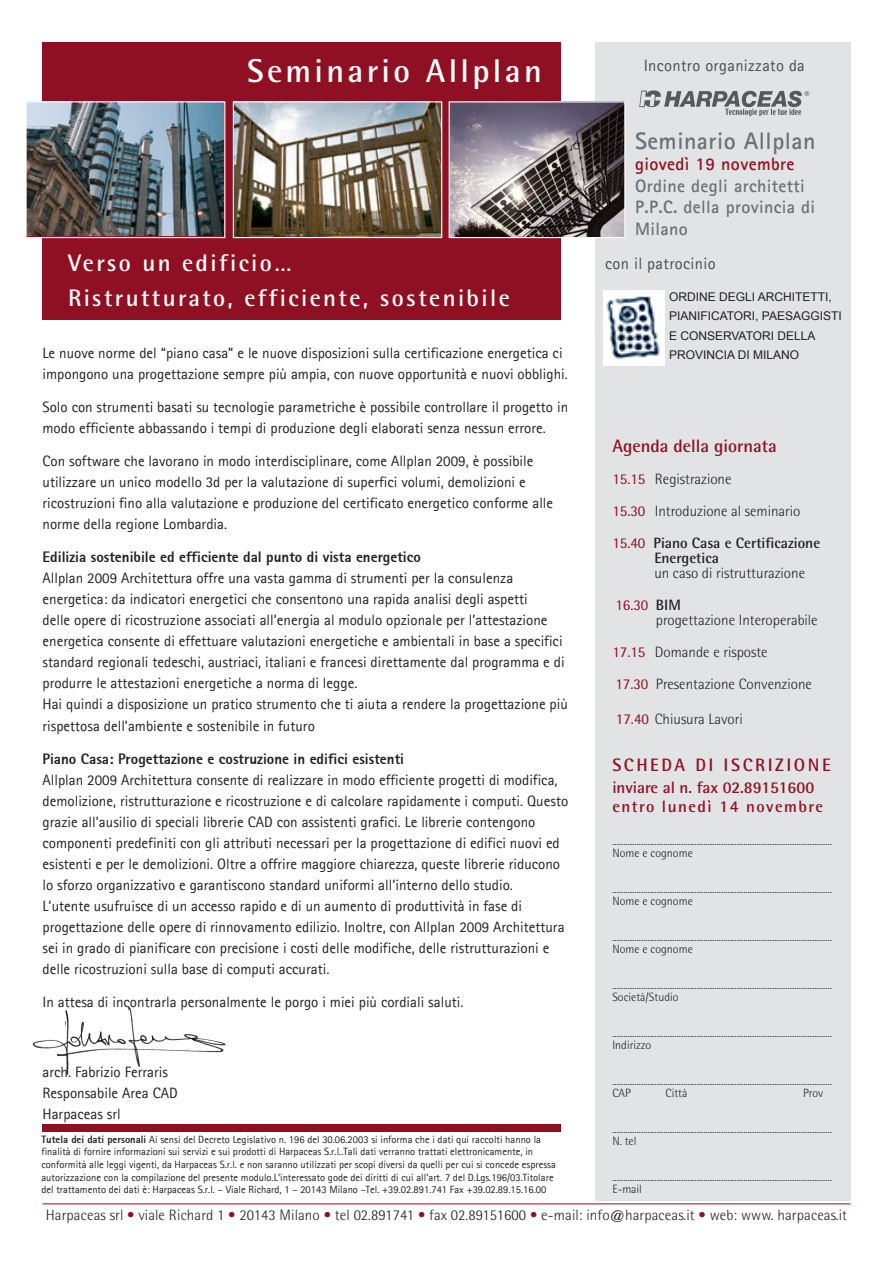
<style>
.page{position:relative;width:893px;height:1263px;background:#fff}
.page>*{position:absolute;margin:0;border:0;box-sizing:border-box;transform-origin:0 0}
.t1{font:700 33px "AT Rotis Semi Sans";letter-spacing:.1em;color:#fcfcfc}
.t2{font:700 24px/34.5px "AT Rotis Semi Sans";letter-spacing:.1em;color:#fcfcfc}
.t3{font:700 24px "Agfa Rotis Sans Serif";letter-spacing:.02em;color:#687379}
.t4{font:700 18px/21.6px "Agfa Rotis Sans Serif";letter-spacing:.02em;color:#687379}
.t5{font:700 18px "AT Rotis Semi Sans";color:#901023}
.t6{font:700 18px "AT Rotis Semi Sans";letter-spacing:.14em;color:#901023}
.t7{font:16.5px "Agfa Rotis Sans Serif";letter-spacing:.02em;color:#4b4c4d}
.t8{font:700 16.5px "AT Rotis Semi Sans";color:#901023}
.t9{font:700 16.5px "AT Rotis Semi Sans";letter-spacing:.09em;color:#901023}
.t10{font:15px/21px "Agfa Rotis Sans Serif";color:#231f20}
.t11{font:300 15px/15px "AT Rotis Semi Sans";color:#231f20}
.t12{font:700 15px/15px "AT Rotis Semi Sans";color:#231f20}
.t13{font:300 12px "AT Rotis Semi Sans";color:#231f20}
.t14{font:12px/19.5px "Arial";color:#231f20}
.t15{font:10.5px/12.6px "Agfa Rotis Sans Serif";color:#231f20}
.s1{font-weight:800}
.s2{color:#901023}
.s3{font-weight:400;color:#901023}
.s4{font-weight:300}
.s5{font-weight:700}
</style>
<div class="page">
<img style="left:33px;top:1007px;width:192px;height:68px">
<div style="left:43px;top:43px;width:518px;height:277px;background:#901023"></div>
<hr style="left:43px;top:1203px;width:807px;height:1px;background:#901023">
<div style="left:43px;top:1124px;width:518px;height:7px;background:#901023"></div>
<img style="left:28px;top:103px;width:195px;height:133px">
<div style="left:26px;top:101px;width:199px;height:137px;border:1px solid #fff"></div>
<img style="left:235px;top:103px;width:205px;height:133px">
<div style="left:233px;top:101px;width:209px;height:137px;border:1px solid #fff"></div>
<div style="left:595px;top:43px;width:256px;height:1158px;background:#e1e3e5"></div>
<svg style="left:639px;top:90px;width:170px;height:26px"></svg>
<img style="left:451px;top:103px;width:172px;height:133px">
<div style="left:449px;top:101px;width:176px;height:137px;border:1px solid #fff"></div>
<img style="left:604px;top:291px;width:61px;height:75px">
<p class="t1" style="left:247px;top:50px;width:296px">Seminario Allplan</p>
<p class="t2" style="left:68px;top:246px;width:443px">Verso un edificio…<br>Ristrutturato, efficiente, sostenibile</p>
<p class="t10" style="left:43px;top:343px;width:527px">Le nuove norme del “piano casa” e le nuove disposizioni sulla certificazione energetica ci impongono una progettazione sempre più ampia, con nuove opportunità e nuovi obblighi.</p>
<p class="t10" style="left:43px;top:397px;width:527px">Solo con strumenti basati su tecnologie parametriche è possibile controllare il progetto in modo efficiente abbassando i tempi di produzione degli elaborati senza nessun errore.</p>
<p class="t10" style="left:43px;top:451px;width:512px">Con software che lavorano in modo interdisciplinare, come Allplan 2009, è possibile utilizzare un unico modello 3d per la valutazione di superfici volumi, demolizioni e ricostruzioni fino alla valutazione e produzione del certificato energetico conforme alle norme della regione Lombardia.</p>
<p class="t10" style="left:43px;top:547px;width:527px"><span class="s1">Edilizia sostenibile ed efficiente dal punto di vista energetico<br></span>Allplan 2009 Architettura offre una vasta gamma di strumenti per la consulenza energetica: da indicatori energetici che consentono una rapida analisi degli aspetti<br>delle opere di ricostruzione associati all’energia al modulo opzionale per l’attestazione energetica consente di effettuare valutazioni energetiche e ambientali in base a specifici standard regionali tedeschi, austriaci, italiani e francesi direttamente dal programma e di produrre le attestazioni energetiche a norma di legge.<br>Hai quindi a disposizione un pratico strumento che ti aiuta a rendere la progettazione più rispettosa dell’ambiente e sostenibile in futuro</p>
<p class="t10" style="left:43px;top:748px;width:527px"><span class="s1">Piano Casa: Progettazione e costruzione in edifici esistenti<br></span>Allplan 2009 Architettura consente di realizzare in modo efficiente progetti di modifica, demolizione, ristrutturazione e ricostruzione e di calcolare rapidamente i computi. Questo grazie all’ausilio di speciali librerie CAD con assistenti grafici. Le librerie contengono componenti predefiniti con gli attributi necessari per la progettazione di edifici nuovi ed esistenti e per le demolizioni. Oltre a offrire maggiore chiarezza, queste librerie riducono lo sforzo organizzativo e garantiscono standard uniformi all’interno dello studio.<br>L’utente usufruisce di un accesso rapido e di un aumento di produttività in fase di progettazione delle opere di rinnovamento edilizio. Inoltre, con Allplan 2009 Architettura sei in grado di pianificare con precisione i costi delle modifiche, delle ristrutturazioni e delle ricostruzioni sulla base di computi accurati.</p>
<p class="t10" style="left:43px;top:991px;width:422px">In attesa di incontrarla personalmente le porgo i miei più cordiali saluti.</p>
<p class="t10" style="left:43px;top:1061px;width:137px">arch. Fabrizio Ferraris<br>Responsabile Area CAD<br>Harpaceas srl</p>
<p class="t15" style="left:41px;top:1133px;width:516px"><span class="s1">Tutela dei dati personali</span> Ai sensi del Decreto Legislativo n. 196 del 30.06.2003 si informa che i dati qui raccolti hanno la finalità di fornire informazioni sui servizi e sui prodotti di Harpaceas S.r.l..Tali dati verranno trattati elettronicamente, in conformità alle leggi vigenti, da Harpaceas S.r.l. e non saranno utilizzati per scopi diversi da quelli per cui si concede espressa autorizzazione con la compilazione del presente modulo.L’interessato gode dei diritti di cui all’art. 7 del D.Lgs.196/03.Titolare del trattamento dei dati è: Harpaceas S.r.l. – Viale Richard, 1 – 20143 Milano –Tel. +39.02.891.741 Fax +39.02.89.15.16.00</p>
<p class="t7" style="left:644px;top:56px;width:163px">Incontro organizzato da</p>
<p class="t3" style="left:635px;top:125px;width:182px">Seminario Allplan</p>
<p class="t4" style="left:635px;top:153px;width:182px"><span class="s2">giovedì 19 novembre<br></span>Ordine degli architetti<br>P.P.C. della provincia di<br>Milano</p>
<p class="t7" style="left:605px;top:254px;width:112px">con il patrocinio</p>
<p class="t14" style="left:669px;top:287px;width:174px">ORDINE DEGLI ARCHITETTI,<br>PIANIFICATORI, PAESAGGISTI<br>E CONSERVATORI DELLA<br>PROVINCIA DI MILANO</p>
<p class="t5" style="left:612px;top:435px;width:166px">Agenda della giornata</p>
<p class="t11" style="left:612px;top:471px;width:121px"><span class="s3">15.15</span> Registrazione</p>
<p class="t11" style="left:612px;top:503px;width:190px"><span class="s3">15.30</span> Introduzione al seminario</p>
<p class="t12" style="left:654px;top:535px;width:167px;text-indent:-42px"><span class="s3">15.40</span> Piano Casa e Certificazione<br>Energetica<br><span class="s4">un caso di ristrutturazione</span></p>
<p class="t11" style="left:656px;top:597px;width:163px;text-indent:-40px"><span class="s3">16.30</span> <span class="s5">BIM<br></span>progettazione Interoperabile</p>
<p class="t11" style="left:612px;top:644px;width:157px"><span class="s3">17.15</span> Domande e risposte</p>
<p class="t11" style="left:615px;top:676px;width:198px"><span class="s3">17.30</span> Presentazione Convenzione</p>
<p class="t11" style="left:616px;top:711px;width:128px"><span class="s3">17.40</span> Chiusura Lavori</p>
<p class="t6" style="left:612px;top:754px;width:220px">SCHEDA DI ISCRIZIONE</p>
<p class="t8" style="left:612px;top:777px;width:203px">inviare al n. fax 02.89151600</p>
<p class="t9" style="left:612px;top:797px;width:212px">entro lunedì 14 novembre</p>
<p class="t13" style="left:612px;top:834px;width:221px">...................................................................................................</p>
<p class="t13" style="left:612px;top:846px;width:82px">Nome e cognome</p>
<p class="t13" style="left:612px;top:882px;width:221px">...................................................................................................</p>
<p class="t13" style="left:612px;top:894px;width:82px">Nome e cognome</p>
<p class="t13" style="left:612px;top:930px;width:221px">...................................................................................................</p>
<p class="t13" style="left:612px;top:942px;width:82px">Nome e cognome</p>
<p class="t13" style="left:612px;top:978px;width:221px">...................................................................................................</p>
<p class="t13" style="left:612px;top:990px;width:68px">Società/Studio</p>
<p class="t13" style="left:612px;top:1026px;width:221px">...................................................................................................</p>
<p class="t13" style="left:612px;top:1038px;width:40px">Indirizzo</p>
<p class="t13" style="left:612px;top:1074px;width:221px">...................................................................................................</p>
<p class="t13" style="left:612px;top:1086px;width:20px">CAP</p>
<p class="t13" style="left:665px;top:1086px;width:23px">Città</p>
<p class="t13" style="left:803px;top:1086px;width:22px">Prov</p>
<p class="t13" style="left:612px;top:1122px;width:221px">...................................................................................................</p>
<p class="t13" style="left:612px;top:1134px;width:26px">N. tel</p>
<p class="t13" style="left:612px;top:1170px;width:221px">...................................................................................................</p>
<p class="t13" style="left:612px;top:1182px;width:31px">E-mail</p>
<p class="t11" style="left:46px;top:1208px;width:803px">Harpaceas srl <span class="s2">•</span> viale Richard 1 <span class="s2">•</span> 20143 Milano <span class="s2">•</span> tel 02.891741 <span class="s2">•</span> fax 02.89151600 <span class="s2">•</span> e-mail: info@harpaceas.it <span class="s2">•</span> web: www. harpaceas.it</p>
</div>
